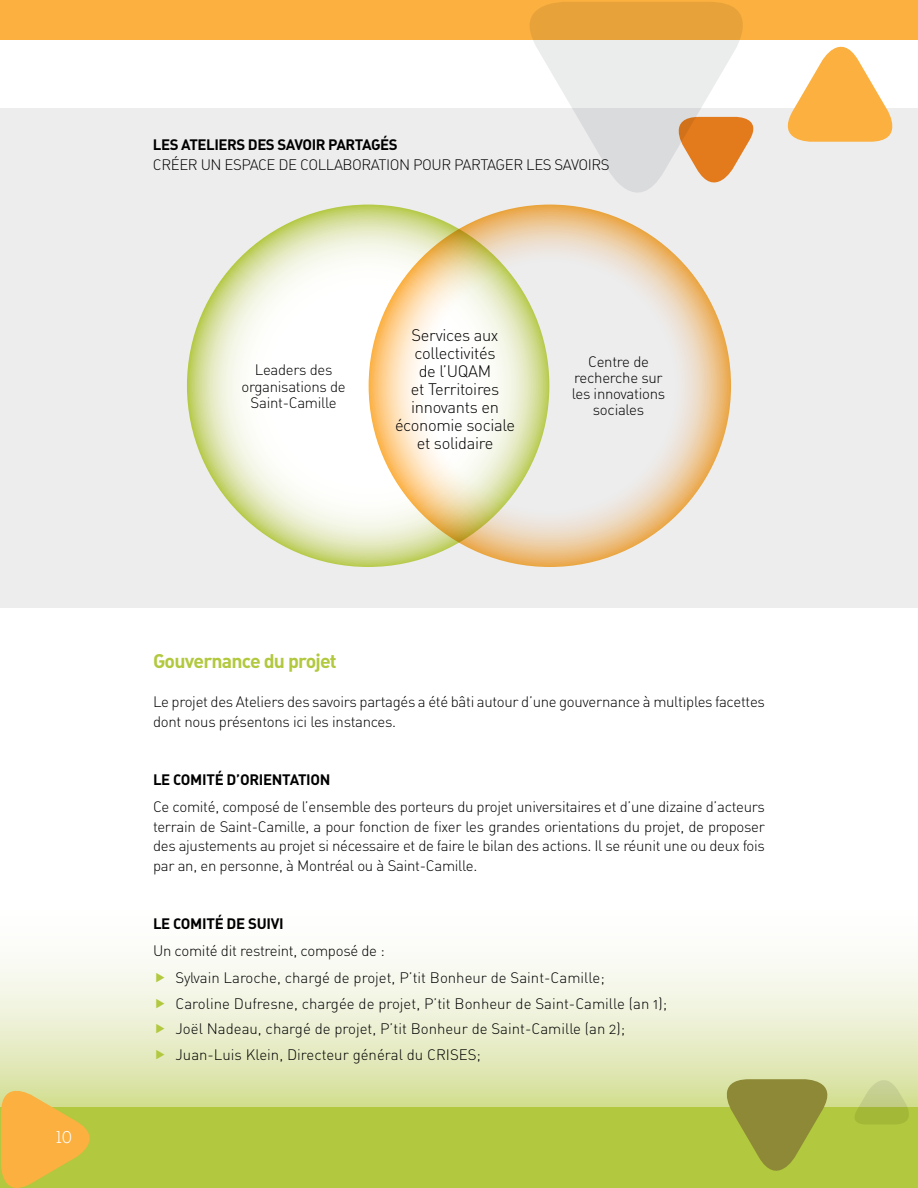
<style>
.page{position:relative;width:918px;height:1188px;background:#fff}
.page>*{position:absolute;margin:0;border:0;box-sizing:border-box;transform-origin:0 0}
.t1{font:19.5px "DIN Bold Alternate";letter-spacing:-.04em;color:#b2c83e}
.t2{font:16.5px/18px "DIN Light Alternate";letter-spacing:-.02em;color:#000;text-align:center}
.t3{font:300 16.5px "Montreal TS";color:#fff}
.t4{font:15px/16.2px "DIN Light Alternate";letter-spacing:-.02em;color:#000;text-align:center}
.t5{font:15px/25.5px "DIN Light Alternate";color:#000}
.t6{font:15px "DIN Bold Alternate";letter-spacing:-.03em;color:#000}
</style>
<div class="page">
<div style="left:0;top:108px;width:918px;height:500px;background:#ededee"></div>
<div style="left:0;top:0;width:918px;height:40px;background:#fbb040"></div>
<svg style="left:0;top:958px;width:918px;height:149px;background:#eaeece"></svg>
<div style="left:0;top:1107px;width:918px;height:81px;background:#b2c83e"></div>
<svg style="left:787px;top:46px;width:106px;height:96px"></svg>
<svg style="left:528px;top:2px;width:215px;height:204px;fill:#ebecec"></svg>
<svg style="left:853px;top:1067px;width:65px;height:57px"></svg>
<svg style="left:713px;top:1079px;width:127px;height:92px"></svg>
<svg style="left:668px;top:117px;width:86px;height:79px"></svg>
<svg style="left:1px;top:1077px;width:106px;height:111px"></svg>
<svg style="left:187px;top:205px;width:362px;height:362px"></svg>
<svg style="left:369px;top:205px;width:362px;height:362px"></svg>
<svg style="left:156px;top:973px;width:8px;height:10px"></svg>
<svg style="left:156px;top:999px;width:8px;height:9px"></svg>
<svg style="left:156px;top:1024px;width:8px;height:10px"></svg>
<svg style="left:156px;top:1050px;width:8px;height:9px"></svg>
<p class="t3" style="left:54px;top:1127px;width:19px">10</p>
<p class="t6" style="left:153px;top:135px;width:246px">LES ATELIERS DES SAVOIR PARTAGÉS</p>
<p class="t4" style="left:153px;top:156px;width:458px">CRÉER UN ESPACE DE COLLABORATION POUR PARTAGER LES SAVOIRS</p>
<p class="t4" style="left:242px;top:362px;width:106px">Leaders des organisations de<br>Saint-Camille</p>
<p class="t2" style="left:395px;top:326px;width:122px">Services aux collectivités<br>de l’UQAM<br>et Territoires innovants en économie sociale et solidaire</p>
<p class="t4" style="left:572px;top:353px;width:95px">Centre de recherche sur les innovations sociales</p>
<h1 class="t1" style="left:153px;top:649px;width:185px">Gouvernance du projet</h1>
<p class="t4" style="left:153px;top:692px;width:614px;line-height:19.5px;text-align:left">Le projet des Ateliers des savoirs partagés a été bâti autour d’une gouvernance à multiples facettes dont nous présentons ici les instances.</p>
<p class="t6" style="left:153px;top:770px;width:179px">LE COMITÉ D’ORIENTATION</p>
<p class="t4" style="left:153px;top:797px;width:614px;line-height:19.5px;text-align:justify">Ce comité, composé de l’ensemble des porteurs du projet universitaires et d’une dizaine d’acteurs terrain de Saint-Camille, a pour fonction de fixer les grandes orientations du projet, de proposer des ajustements au projet si nécessaire et de faire le bilan des actions. Il se réunit une ou deux fois par an, en personne, à Montréal ou à Saint-Camille.</p>
<p class="t6" style="left:153px;top:914px;width:132px">LE COMITÉ DE SUIVI</p>
<p class="t5" style="left:176px;top:937px;width:431px;line-height:27px;text-indent:-22px">Un comité dit restreint, composé de :<br>Sylvain Laroche, chargé de projet, P’tit Bonheur de Saint-Camille;</p>
<p class="t5" style="left:176px;top:991px;width:493px">Caroline Dufresne, chargée de projet, P’tit Bonheur de Saint-Camille (an 1);<br>Joël Nadeau, chargé de projet, P’tit Bonheur de Saint-Camille (an 2);<br>Juan-Luis Klein, Directeur général du CRISES;</p>
</div>
